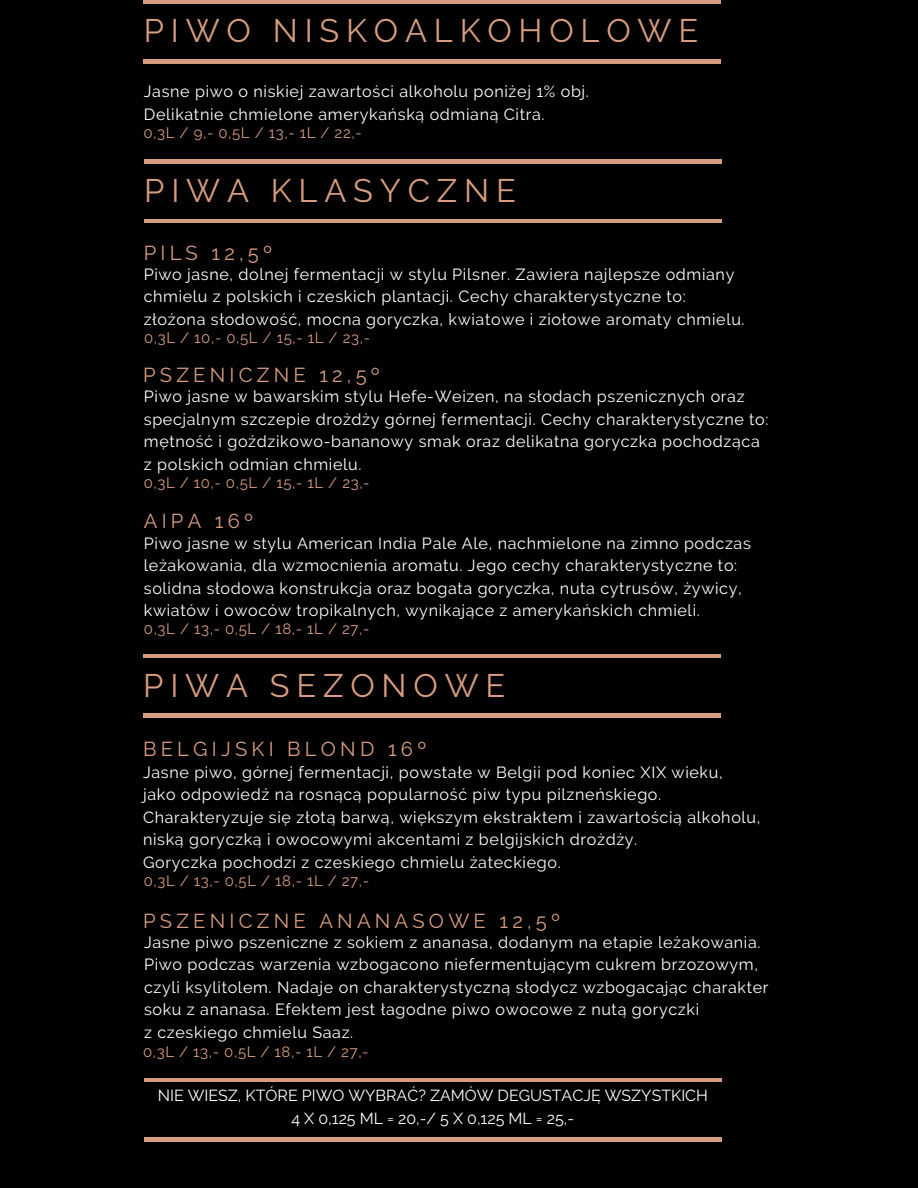
<style>
.page{position:relative;width:918px;height:1188px;background:#000}
.page>*{position:absolute;margin:0;border:0;box-sizing:border-box;transform-origin:0 0}
.t1{font:32.55px "Raleway";letter-spacing:.21em;color:#d79c7f}
.t2{font:20.1px "Raleway";letter-spacing:.21em;color:#d79c7f}
.t3{font:16.2px/22.5px "Raleway";letter-spacing:.04em;color:#fff}
.t4{font:15.9px/22.2px "Raleway";color:#fff;text-align:center}
.t5{font:15px "Raleway";letter-spacing:.04em;color:#d79c7f}
</style>
<div class="page">
<hr style="left:144px;top:0;width:577px;height:3px;background:#d79c7f">
<hr style="left:144px;top:60px;width:577px;height:3px;background:#d79c7f">
<hr style="left:144px;top:160px;width:577px;height:3px;background:#d79c7f">
<hr style="left:144px;top:219px;width:577px;height:4px;background:#d79c7f">
<hr style="left:143px;top:654px;width:577px;height:4px;background:#d79c7f">
<hr style="left:143px;top:714px;width:577px;height:3px;background:#d79c7f">
<hr style="left:145px;top:1078px;width:577px;height:3px;background:#d79c7f">
<hr style="left:144px;top:1078px;width:577px;height:3px;background:#d79c7f">
<hr style="left:145px;top:1138px;width:577px;height:3px;background:#d79c7f">
<h1 class="t1" style="left:144px;top:12px;width:556px">PIWO NISKOALKOHOLOWE</h1>
<p class="t3" style="left:144px;top:80px;width:447px">Jasne piwo o niskiej zawartości alkoholu poniżej 1% obj.<br>Delikatnie chmielone amerykańską odmianą Citra.</p>
<p class="t5" style="left:144px;top:124px;width:220px">0,3L / 9,- 0,5L / 13,- 1L / 22,-</p>
<h1 class="t1" style="left:144px;top:171px;width:373px">PIWA KLASYCZNE</h1>
<p class="t2" style="left:144px;top:241px;width:130px">PILS 12,5º</p>
<p class="t3" style="left:144px;top:263px;width:602px">Piwo jasne, dolnej fermentacji w stylu Pilsner. Zawiera najlepsze odmiany chmielu z polskich i czeskich plantacji. Cechy charakterystyczne to: złożona słodowość, mocna goryczka, kwiatowe i ziołowe aromaty chmielu.</p>
<p class="t5" style="left:144px;top:329px;width:227px">0,3L / 10,- 0,5L / 15,- 1L / 23,-</p>
<p class="t2" style="left:143px;top:363px;width:238px">PSZENICZNE 12,5º</p>
<p class="t3" style="left:144px;top:385px;width:626px">Piwo jasne w bawarskim stylu Hefe-Weizen, na słodach pszenicznych oraz specjalnym szczepie drożdży górnej fermentacji. Cechy charakterystyczne to: mętność i goździkowo-bananowy smak oraz delikatna goryczka pochodząca z polskich odmian chmielu.</p>
<p class="t5" style="left:144px;top:474px;width:227px">0,3L / 10,- 0,5L / 15,- 1L / 23,-</p>
<p class="t2" style="left:144px;top:509px;width:111px">AIPA 16º</p>
<p class="t3" style="left:144px;top:532px;width:609px">Piwo jasne w stylu American India Pale Ale, nachmielone na zimno podczas leżakowania, dla wzmocnienia aromatu. Jego cechy charakterystyczne to: solidna słodowa konstrukcja oraz bogata goryczka, nuta cytrusów, żywicy, kwiatów i owoców tropikalnych, wynikające z amerykańskich chmieli.</p>
<p class="t5" style="left:144px;top:620px;width:227px">0,3L / 13,- 0,5L / 18,- 1L / 27,-</p>
<h1 class="t1" style="left:143px;top:666px;width:364px">PIWA SEZONOWE</h1>
<p class="t2" style="left:143px;top:737px;width:285px">BELGIJSKI BLOND 16º</p>
<p class="t3" style="left:143px;top:761px;width:619px">Jasne piwo, górnej fermentacji, powstałe w Belgii pod koniec XIX wieku,<br>jako odpowiedź na rosnącą popularność piw typu pilzneńskiego.<br>Charakteryzuje się złotą barwą, większym ekstraktem i zawartością alkoholu, niską goryczką i owocowymi akcentami z belgijskich drożdży.<br>Goryczka pochodzi z czeskiego chmielu żateckiego.</p>
<p class="t5" style="left:144px;top:872px;width:227px">0,3L / 13,- 0,5L / 18,- 1L / 27,-</p>
<p class="t2" style="left:143px;top:909px;width:419px">PSZENICZNE ANANASOWE 12,5º</p>
<p class="t3" style="left:144px;top:931px;width:626px">Jasne piwo pszeniczne z sokiem z ananasa, dodanym na etapie leżakowania.<br>Piwo podczas warzenia wzbogacono niefermentującym cukrem brzozowym, czyli ksylitolem. Nadaje on charakterystyczną słodycz wzbogacając charakter soku z ananasa. Efektem jest łagodne piwo owocowe z nutą goryczki<br>z czeskiego chmielu Saaz.</p>
<p class="t5" style="left:143px;top:1043px;width:227px">0,3L / 13,- 0,5L / 18,- 1L / 27,-</p>
<p class="t4" style="left:158px;top:1085px;width:552px">NIE WIESZ, KTÓRE PIWO WYBRAĆ? ZAMÓW DEGUSTACJĘ WSZYSTKICH<br>4 X 0,125 ML = 20,-/ 5 X 0,125 ML = 25,-</p>
</div>
